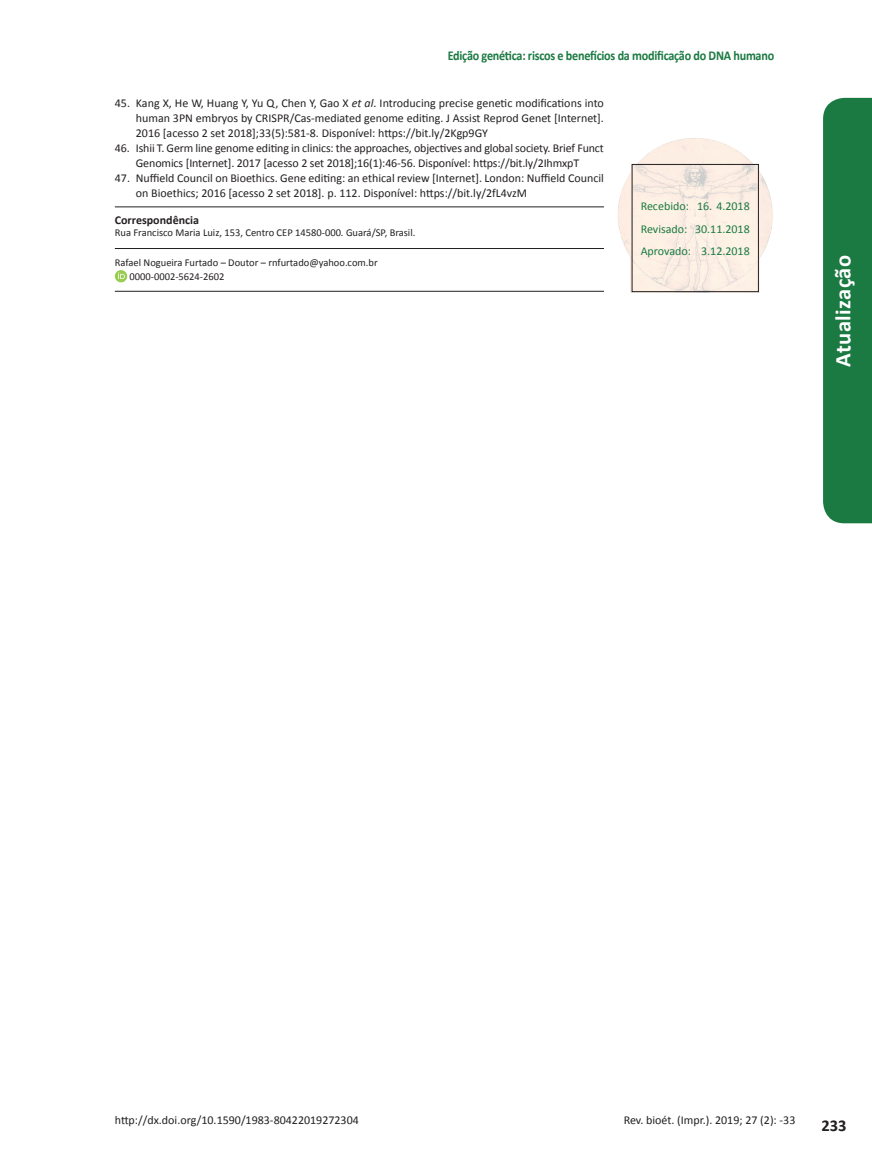
<style>
.page{position:relative;width:872px;height:1170px;background:#fff}
.page>*{position:absolute;margin:0;border:0;box-sizing:border-box;transform-origin:0 0}
.t1{font:700 22.5px "Calibri";letter-spacing:.02em;color:#fff}
.t2{font:700 16.5px "Calibri";color:#231f20}
.t3{font:700 13.5px "Calibri";letter-spacing:-.02em;color:#1b7942;scale:.9 1}
.Referencias{font:12px/15px "Calibri";color:#231f20;text-align:justify}
.t4{font:12px "Calibri";color:#1b7942}
.Titulo_correspondenc{font:700 12px "Calibri";color:#231f20}
.Texto_correspondenci{font:10.5px "Calibri";color:#231f20}
.Autor_ORCID__primeir{font:10.5px "Calibri";color:#231f20}
.ORCID__último{font:10.5px "Calibri";color:#231f20}
.s1{font-style:italic}
</style>
<div class="page">
<div style="left:823px;top:98px;width:49px;height:425px;background:#1b7942"></div>
<img style="left:617px;top:138px;width:156px;height:154px">
<div style="left:632px;top:164px;width:126px;height:128px;border:1px solid #231f20"></div>
<hr style="left:115px;top:207px;width:489px;height:1px;background:#231f20">
<hr style="left:115px;top:248px;width:489px;height:1px;background:#231f20">
<hr style="left:115px;top:291px;width:489px;height:1px;background:#231f20">
<div style="left:115px;top:270px;width:12px;height:12px;background:#99cc52;border-radius:50%"></div>
<svg style="left:118px;top:272px;width:7px;height:7px"></svg>
<p class="t3" style="left:448px;top:46px;width:364px">Edição genética: riscos e benefícios da modificação do DNA humano</p>
<p class="Referencias" style="left:136px;top:95px;width:469px;text-indent:-21px">45. Kang X, He W, Huang Y, Yu Q, Chen Y, Gao X <span class="s1">et al</span>. Introducing precise genetic modifications into human 3PN embryos by CRISPR/Cas-mediated genome editing. J Assist Reprod Genet [Internet].<br>2016 [acesso 2 set 2018];33(5):581-8. Disponível: https://bit.ly/2Kgp9GY</p>
<p class="Referencias" style="left:115px;top:140px;width:490px;text-align:center">46. Ishii T. Germ line genome editing in clinics: the approaches, objectives and global society. Brief Funct<br>Genomics [Internet]. 2017 [acesso 2 set 2018];16(1):46-56. Disponível: https://bit.ly/2IhmxpT</p>
<p class="Referencias" style="left:136px;top:170px;width:469px;text-indent:-21px">47. Nuffield Council on Bioethics. Gene editing: an ethical review [Internet]. London: Nuffield Council on Bioethics; 2016 [acesso 2 set 2018]. p. 112. Disponível: https://bit.ly/2fL4vzM</p>
<p class="Titulo_correspondenc" style="left:115px;top:211px;width:86px">Correspondência</p>
<p class="Texto_correspondenci" style="left:115px;top:226px;width:302px">Rua Francisco Maria Luiz, 153, Centro CEP 14580-000. Guará/SP, Brasil.</p>
<p class="Autor_ORCID__primeir" style="left:115px;top:255px;width:264px">Rafael Nogueira Furtado – Doutor – rnfurtado@yahoo.com.br</p>
<p class="ORCID__último" style="left:130px;top:270px;width:96px">0000-0002-5624-2602</p>
<p class="t4" style="left:640px;top:198px;width:111px">Recebido: 16. 4.2018</p>
<p class="t4" style="left:640px;top:221px;width:111px">Revisado: 30.11.2018</p>
<p class="t4" style="left:640px;top:244px;width:111px">Aprovado: 3.12.2018</p>
<h1 class="t1" style="left:827px;top:366px;width:113px;rotate:-90deg">Atualização</h1>
<p class="Referencias" style="left:115px;top:1112px;width:245px">http://dx.doi.org/10.1590/1983-80422019272304</p>
<p class="Referencias" style="left:623px;top:1112px;width:173px">Rev. bioét. (Impr.). 2019; 27 (2): -33</p>
<h2 class="t2" style="left:821px;top:1113px;width:27px">233</h2>
</div>
